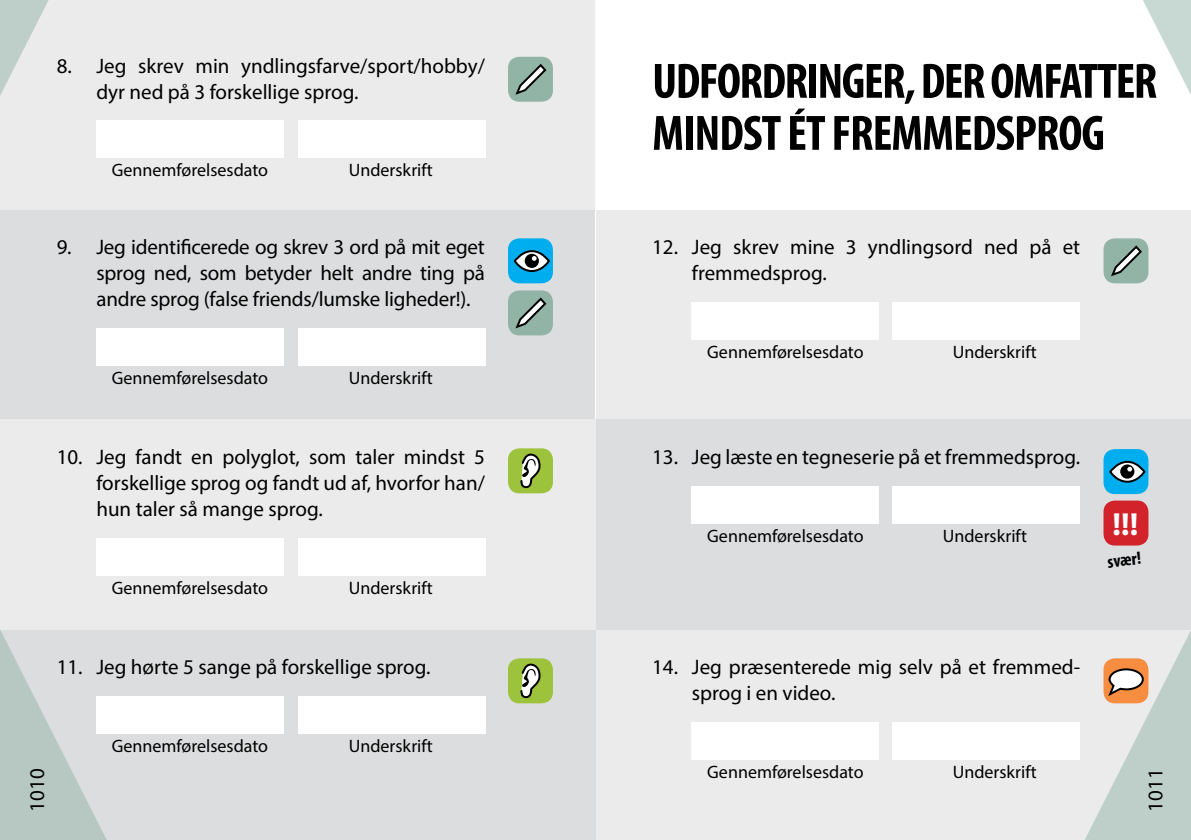
<style>
.page{position:relative;width:1191px;height:840px;background:#fff}
.page>*{position:absolute;margin:0;border:0;box-sizing:border-box;transform-origin:0 0}
.t1{font:700 condensed 50px/52px "Myriad Pro";letter-spacing:-.03em;color:#000}
.t2{font:700 32px "Myriad Pro";color:#fff}
.t3{font:21px/26px "Myriad Pro";color:#000}
.t4{font:18px "Myriad Pro";color:#000}
.t5{font:700 condensed 18px "Myriad Pro";color:#000}
</style>
<div class="page">
<div style="left:0;top:629px;width:595px;height:210px;background:#dcddde"></div>
<div style="left:0;top:210px;width:595px;height:210px;background:#dcddde"></div>
<div style="left:0;top:420px;width:595px;height:209px;background:#ebebec"></div>
<div style="left:0;top:0;width:595px;height:210px;background:#ebebec"></div>
<div style="left:596px;top:629px;width:595px;height:210px;background:#ebebec"></div>
<div style="left:596px;top:210px;width:595px;height:210px;background:#ebebec"></div>
<div style="left:596px;top:420px;width:595px;height:209px;background:#dcddde"></div>
<svg style="left:0;top:575px;width:136px;height:264px"></svg>
<svg style="left:1054px;top:519px;width:137px;height:320px"></svg>
<svg style="left:0;top:0;width:49px;height:96px"></svg>
<div style="left:96px;top:120px;width:187px;height:38px;background:#fff"></div>
<div style="left:299px;top:120px;width:187px;height:38px;background:#fff"></div>
<div style="left:96px;top:328px;width:187px;height:37px;background:#fff"></div>
<div style="left:299px;top:328px;width:187px;height:37px;background:#fff"></div>
<div style="left:692px;top:302px;width:187px;height:37px;background:#fff"></div>
<div style="left:892px;top:302px;width:188px;height:37px;background:#fff"></div>
<div style="left:692px;top:485px;width:187px;height:38px;background:#fff"></div>
<div style="left:892px;top:485px;width:188px;height:38px;background:#fff"></div>
<div style="left:692px;top:721px;width:187px;height:38px;background:#fff"></div>
<div style="left:892px;top:721px;width:188px;height:38px;background:#fff"></div>
<div style="left:1103px;top:658px;width:45px;height:45px;background:#f68d41;border-radius:11px"></div>
<svg style="left:1106px;top:668px;width:38px;height:171px"></svg>
<div style="left:1103px;top:238px;width:45px;height:45px;background:#92b4a7;border-radius:11px"></div>
<svg style="left:1109px;top:0;width:82px;height:284px"></svg>
<div style="left:508px;top:238px;width:45px;height:45px;background:#00aeef;border-radius:11px"></div>
<svg style="left:515px;top:251px;width:34px;height:20px"></svg>
<div style="left:514px;top:250px;width:36px;height:22px;border:2px solid #000;border-radius:50%"></div>
<div style="left:525px;top:253px;width:14px;height:15px;background:#000;border-radius:50%"></div>
<svg style="left:532px;top:256px;width:4px;height:5px"></svg>
<div style="left:1103px;top:449px;width:45px;height:45px;background:#00aeef;border-radius:11px"></div>
<svg style="left:1110px;top:461px;width:34px;height:20px"></svg>
<div style="left:1109px;top:460px;width:36px;height:22px;border:2px solid #000;border-radius:50%"></div>
<div style="left:1120px;top:464px;width:14px;height:14px;background:#000;border-radius:50%"></div>
<svg style="left:1127px;top:466px;width:5px;height:5px"></svg>
<div style="left:508px;top:290px;width:45px;height:45px;background:#92b4a7;border-radius:11px"></div>
<svg style="left:515px;top:297px;width:32px;height:32px"></svg>
<div style="left:508px;top:57px;width:45px;height:45px;background:#92b4a7;border-radius:11px"></div>
<svg style="left:515px;top:63px;width:32px;height:32px"></svg>
<div style="left:96px;top:537px;width:187px;height:38px;background:#fff"></div>
<div style="left:299px;top:537px;width:187px;height:38px;background:#fff"></div>
<div style="left:96px;top:695px;width:187px;height:38px;background:#fff"></div>
<div style="left:299px;top:695px;width:187px;height:38px;background:#fff"></div>
<div style="left:508px;top:448px;width:45px;height:45px;background:#9dc23b;border-radius:11px"></div>
<svg style="left:520px;top:453px;width:20px;height:35px"></svg>
<div style="left:508px;top:658px;width:45px;height:45px;background:#9dc23b;border-radius:11px"></div>
<svg style="left:520px;top:663px;width:20px;height:35px"></svg>
<div style="left:1103px;top:500px;width:45px;height:45px;background:#d2232a;border-radius:11px"></div>
<p class="t3" style="left:96px;top:52px;width:390px;text-indent:-40px">8. Jeg skrev min yndlingsfarve/sport/hobby/ dyr ned på 3 forskellige sprog.</p>
<p class="t4" style="left:112px;top:159px;width:158px">Gennemførelsesdato</p>
<p class="t4" style="left:349px;top:159px;width:86px">Underskrift</p>
<p class="t3" style="left:96px;top:233px;width:390px;text-align:justify;text-indent:-40px">9. Jeg identificerede og skrev 3 ord på mit eget sprog ned, som betyder helt andre ting på andre sprog (false friends/lumske ligheder!).</p>
<p class="t4" style="left:112px;top:367px;width:158px">Gennemførelsesdato</p>
<p class="t4" style="left:349px;top:367px;width:86px">Underskrift</p>
<p class="t3" style="left:96px;top:443px;width:390px;text-align:justify;text-indent:-40px">10. Jeg fandt en polyglot, som taler mindst 5 forskellige sprog og fandt ud af, hvorfor han/ hun taler så mange sprog.</p>
<p class="t4" style="left:112px;top:576px;width:158px">Gennemførelsesdato</p>
<p class="t4" style="left:349px;top:576px;width:86px">Underskrift</p>
<p class="t3" style="left:57px;top:653px;width:375px">11. Jeg hørte 5 sange på forskellige sprog.</p>
<p class="t4" style="left:112px;top:734px;width:158px">Gennemførelsesdato</p>
<p class="t4" style="left:349px;top:734px;width:86px">Underskrift</p>
<h1 class="t1" style="left:652px;top:54px;width:506px">UDFORDRINGER, DER OMFATTER<br>MINDST ÉT FREMMEDSPROG</h1>
<p class="t3" style="left:692px;top:233px;width:390px;text-indent:-40px">12. Jeg skrev mine 3 yndlingsord ned på et fremmedsprog.</p>
<p class="t4" style="left:707px;top:341px;width:158px">Gennemførelsesdato</p>
<p class="t4" style="left:952px;top:341px;width:86px">Underskrift</p>
<p class="t3" style="left:652px;top:443px;width:429px">13. Jeg læste en tegneserie på et fremmedsprog.</p>
<p class="t4" style="left:707px;top:524px;width:158px">Gennemførelsesdato</p>
<p class="t4" style="left:942px;top:524px;width:86px">Underskrift</p>
<h2 class="t2" style="left:1112px;top:503px;width:27px">!!!</h2>
<p class="t5" style="left:1106px;top:550px;width:35px;rotate:-6deg">svær!</p>
<p class="t3" style="left:692px;top:653px;width:390px;text-indent:-40px">14. Jeg præsenterede mig selv på et fremmed&shy;sprog i en video.</p>
<p class="t4" style="left:707px;top:760px;width:158px">Gennemførelsesdato</p>
<p class="t4" style="left:952px;top:760px;width:86px">Underskrift</p>
<p class="t3" style="left:24px;top:811px;width:45px;rotate:-90deg">1010</p>
<p class="t3" style="left:1142px;top:811px;width:45px;rotate:-90deg">1011</p>
</div>
